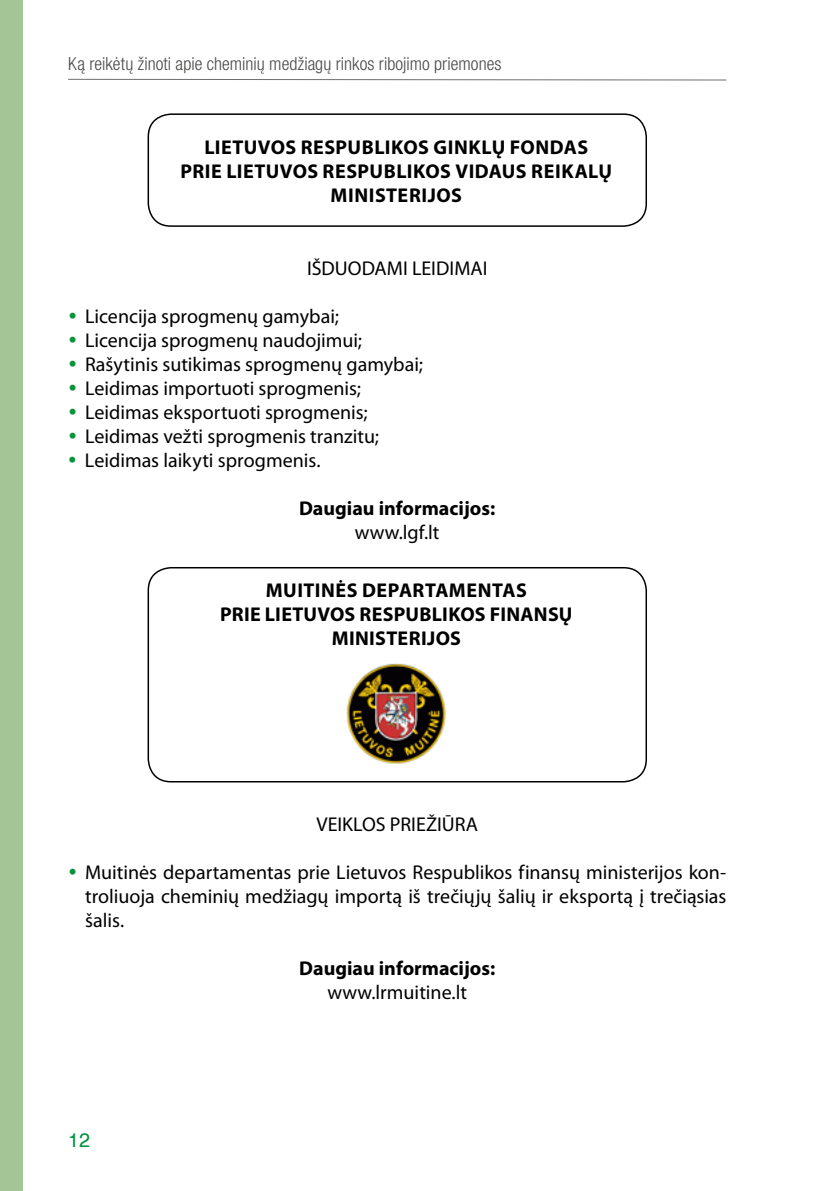
<style>
.page{position:relative;width:840px;height:1191px;background:#fff}
.page>*{position:absolute;margin:0;border:0;box-sizing:border-box;transform-origin:0 0}
.t1{font:20px/24px "Myriad Pro";color:#000}
.t2{font:700 20px/24px "Myriad Pro";letter-spacing:.015em;color:#000;text-align:center}
.t3{font:20px "Helvetica LT";color:#00933a}
.t4{font:300 condensed 18px "Helvetica Neue LT Pro";letter-spacing:.005em;color:#4a4a49}
</style>
<div class="page">
<svg style="left:68px;top:78px;width:659px;height:3px"></svg>
<div style="left:0;top:0;width:23px;height:1191px;background:#a4c596"></div>
<div style="left:147px;top:113px;width:499px;height:114px;border:2px solid #000;border-radius:23px"></div>
<img style="left:346px;top:663px;width:100px;height:101px">
<div style="left:147px;top:567px;width:499px;height:215px;border:2px solid #000;border-radius:23px"></div>
<p class="t4" style="left:68px;top:54px;width:434px">Ką reikėtų žinoti apie cheminių medžiagų rinkos ribojimo priemones</p>
<p class="t2" style="left:180px;top:135px;width:433px">LIETUVOS RESPUBLIKOS GINKLŲ FONDAS<br>PRIE LIETUVOS RESPUBLIKOS VIDAUS REIKALŲ<br>MINISTERIJOS</p>
<p class="t1" style="left:307px;top:256px;width:182px">IŠDUODAMI LEIDIMAI</p>
<p class="t1" style="left:85px;top:304px;width:339px">Licencija sprogmenų gamybai;<br>Licencija sprogmenų naudojimui; Rašytinis sutikimas sprogmenų gamybai; Leidimas importuoti sprogmenis; Leidimas eksportuoti sprogmenis; Leidimas vežti sprogmenis tranzitu; Leidimas laikyti sprogmenis.</p>
<p class="t2" style="left:299px;top:496px;width:198px">Daugiau informacijos:</p>
<p class="t1" style="left:354px;top:520px;width:86px">www.lgf.lt</p>
<p class="t2" style="left:220px;top:578px;width:354px">MUITINĖS DEPARTAMENTAS<br>PRIE LIETUVOS RESPUBLIKOS FINANSŲ<br>MINISTERIJOS</p>
<p class="t1" style="left:316px;top:812px;width:163px">VEIKLOS PRIEŽIŪRA</p>
<p class="t1" style="left:85px;top:860px;width:642px;text-align:justify">Muitinės departamentas prie Lietuvos Respublikos finansų ministerijos kon&shy;troliuoja cheminių medžiagų importą iš trečiųjų šalių ir eksportą į trečiąsias šalis.</p>
<p class="t2" style="left:299px;top:956px;width:198px">Daugiau informacijos:</p>
<p class="t1" style="left:327px;top:980px;width:141px">www.lrmuitine.lt</p>
<p class="t3" style="left:68px;top:1127px;width:23px">12</p>
</div>
